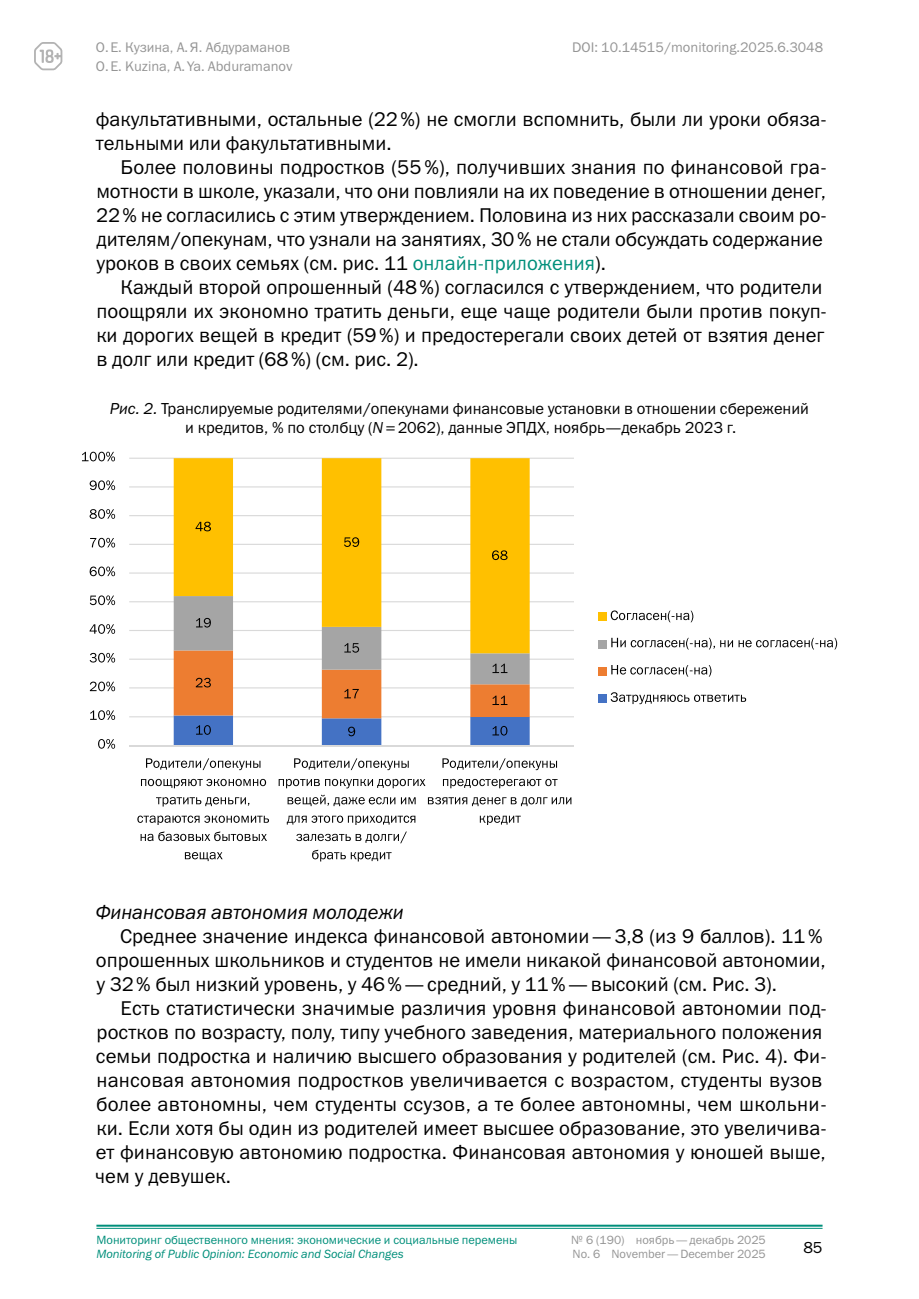
<style>
.page{position:relative;width:919px;height:1299px;background:#fff}
.page>*{position:absolute;margin:0;border:0;box-sizing:border-box;transform-origin:0 0}
.GENERAL_TEXT{font:20px/24px "Franklin Gothic ITC";color:#000}
.Title_IN_TEXT{font:italic 20px "Franklin Gothic ITC";color:#000}
.Picture_number_and_t{font:16px/19.2px "Franklin Gothic ITC";color:#000;text-align:center}
.t1{font:14px "Franklin Gothic ITC";color:#959595}
.t2{font:12px "Franklin Gothic ITC";color:#008f7b}
.t3{font:12px "Franklin Gothic ITC";color:#959595}
.t4{font:italic 12px "Franklin Gothic ITC";color:#008f7b}
.s1{color:#008f7b}
.s2{font-style:italic}
</style>
<div class="page">
<hr style="left:96px;top:1224px;width:726px;height:2px;background:#008f7b">
<hr style="left:96px;top:1227px;width:726px;height:1px;background:#008f7b">
<svg style="left:34px;top:42px;width:28px;height:28px"></svg>
<svg style="left:82px;top:451px;width:756px;height:411px"></svg>
<p class="t1" style="left:96px;top:38px;width:196px">О.Е. Кузина, А.Я. Абдураманов</p>
<p class="t1" style="left:572px;top:38px;width:252px">DOI: 10.14515/monitoring.2025.6.3048</p>
<p class="t1" style="left:96px;top:57px;width:198px">O.E. Kuzina, A.Ya. Abduramanov</p>
<p class="GENERAL_TEXT" style="left:96px;top:107px;width:732px">факультативными, остальные (22%) не смогли вспомнить, были ли уроки обяза&shy;тельными или факультативными.</p>
<p class="GENERAL_TEXT" style="left:96px;top:155px;width:732px;text-indent:24px">Более половины подростков (55 %), получивших знания по финансовой гра&shy;мотности в школе, указали, что они повлияли на их поведение в отношении денег, 22% не согласились с этим утверждением. Половина из них рассказали своим ро&shy;дителям/опекунам, что узнали на занятиях, 30% не стали обсуждать содержание уроков в своих семьях (см. рис. 11 <span class="s1">онлайн-приложения</span>).</p>
<p class="GENERAL_TEXT" style="left:96px;top:275px;width:731px;text-indent:24px">Каждый второй опрошенный (48%) согласился с утверждением, что родители поощряли их экономно тратить деньги, еще чаще родители были против покуп&shy;ки дорогих вещей в кредит (59%) и предостерегали своих детей от взятия денег в долг или кредит (68%) (см. рис. 2).</p>
<p class="Picture_number_and_t" style="left:110px;top:399px;width:700px"><span class="s2">Рис. 2.</span> Транслируемые родителями/опекунами финансовые установки в отношении сбережений и кредитов, % по столбцу (<span class="s2">N</span>=2062), данные ЭПДХ, ноябрь—декабрь 2023 г.</p>
<p class="Title_IN_TEXT" style="left:95px;top:900px;width:310px">Финансовая автономия молодежи</p>
<p class="GENERAL_TEXT" style="left:96px;top:923px;width:731px;text-indent:24px">Среднее значение индекса финансовой автономии— 3,8 (из 9 баллов). 11% опрошенных школьников и студентов не имели никакой финансовой автономии, у 32% был низкий уровень, у 46%— средний, у 11%— высокий (см. Рис. 3).</p>
<p class="GENERAL_TEXT" style="left:95px;top:995px;width:733px;text-indent:25px">Есть статистически значимые различия уровня финансовой автономии под&shy;ростков по возрасту, полу, типу учебного заведения, материального положения семьи подростка и наличию высшего образования у родителей (см. Рис. 4). Фи&shy;нансовая автономия подростков увеличивается с возрастом, студенты вузов более автономны, чем студенты ссузов, а те более автономны, чем школьни&shy;ки. Если хотя бы один из родителей имеет высшее образование, это увеличива&shy;ет финансовую автономию подростка. Финансовая автономия у юношей выше, чем у девушек.</p>
<p class="t2" style="left:96px;top:1232px;width:422px">Мониторинг общественного мнения: экономические и социальные перемены</p>
<p class="t3" style="left:571px;top:1232px;width:196px">№ 6 (190) ноябрь—декабрь 2025</p>
<p class="t4" style="left:96px;top:1247px;width:309px">Monitoring of Public Opinion: Economic and Social Changes</p>
<p class="t3" style="left:572px;top:1246px;width:195px">No. 6 November—December 2025</p>
<p class="Picture_number_and_t" style="left:803px;top:1237px;width:21px">85</p>
</div>
